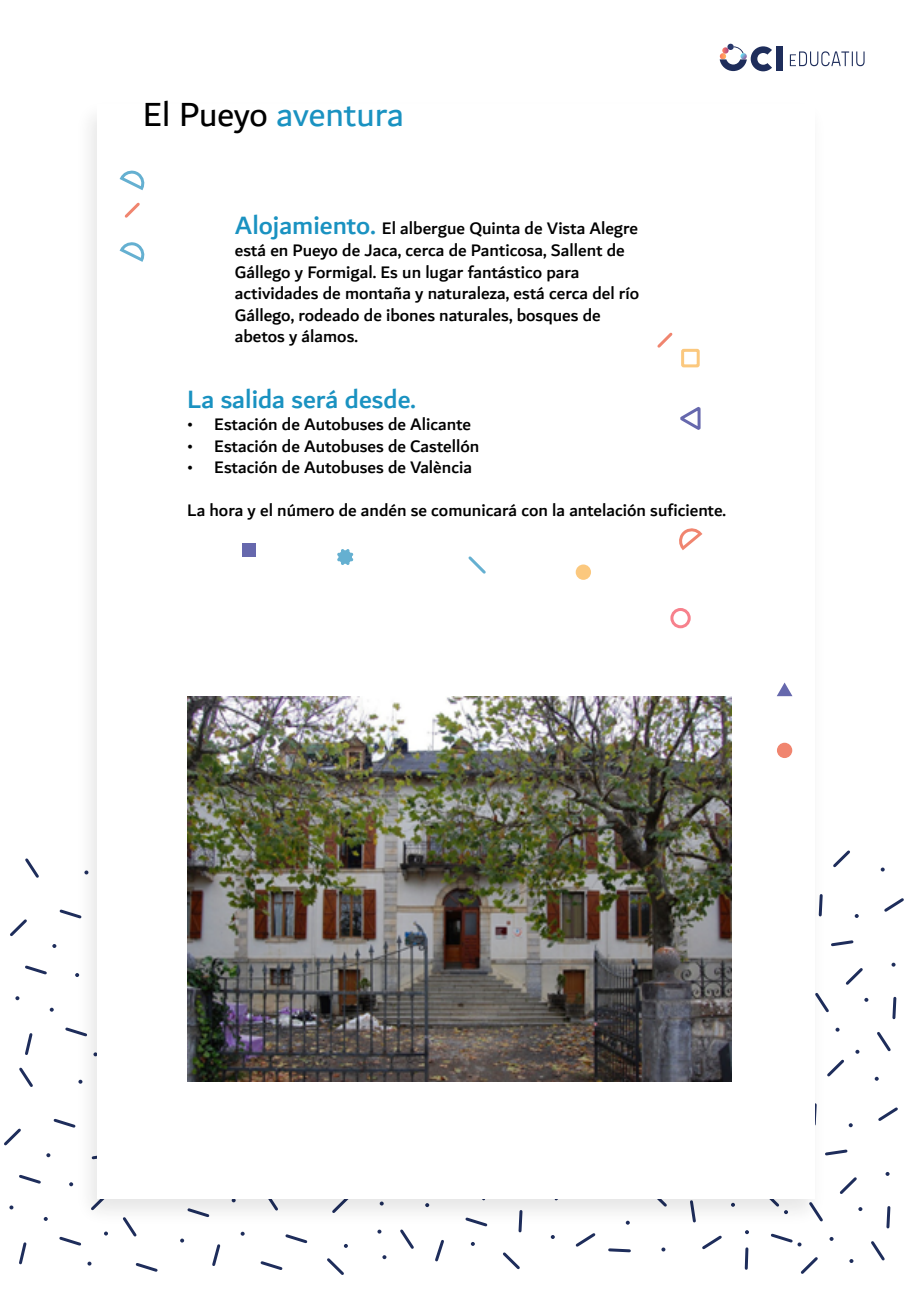
<style>
.page{position:relative;width:919px;height:1289px;background:#fff}
.page>*{position:absolute;margin:0;border:0;box-sizing:border-box;transform-origin:0 0}
.t1{font:36px "Dubai";letter-spacing:-.01em;color:#1a92c1}
.t2{font:500 27px "Dubai";color:#1a92c1}
.t3{font:500 18px/21.6px "Dubai";color:#000}
.s1{color:#000}
.s2{font-size:27px;color:#1a92c1}
</style>
<div class="page">
<svg style="left:19px;top:1242px;width:8px;height:23px"></svg>
<svg style="left:833px;top:1149px;width:15px;height:6px"></svg>
<svg style="left:4px;top:1128px;width:17px;height:18px"></svg>
<svg style="left:833px;top:1059px;width:11px;height:14px"></svg>
<svg style="left:839px;top:1177px;width:18px;height:17px"></svg>
<svg style="left:800px;top:1257px;width:18px;height:17px"></svg>
<svg style="left:53px;top:1118px;width:16px;height:9px"></svg>
<svg style="left:260px;top:1261px;width:23px;height:9px"></svg>
<svg style="left:59px;top:1236px;width:23px;height:10px"></svg>
<svg style="left:19px;top:1174px;width:22px;height:10px"></svg>
<svg style="left:435px;top:1240px;width:9px;height:22px"></svg>
<svg style="left:285px;top:1234px;width:23px;height:10px"></svg>
<svg style="left:212px;top:1244px;width:9px;height:22px"></svg>
<svg style="left:886px;top:1206px;width:5px;height:23px"></svg>
<svg style="left:132px;top:1233px;width:5px;height:4px"></svg>
<svg style="left:19px;top:1067px;width:14px;height:20px"></svg>
<svg style="left:871px;top:1241px;width:14px;height:20px"></svg>
<svg style="left:744px;top:1247px;width:5px;height:23px"></svg>
<svg style="left:401px;top:1233px;width:13px;height:16px"></svg>
<svg style="left:135px;top:1263px;width:23px;height:9px"></svg>
<svg style="left:180px;top:1238px;width:4px;height:4px"></svg>
<svg style="left:87px;top:1261px;width:4px;height:4px"></svg>
<svg style="left:46px;top:1153px;width:4px;height:4px"></svg>
<svg style="left:44px;top:1217px;width:4px;height:3px"></svg>
<svg style="left:9px;top:1205px;width:4px;height:4px"></svg>
<svg style="left:344px;top:1244px;width:4px;height:3px"></svg>
<svg style="left:382px;top:1255px;width:4px;height:4px"></svg>
<svg style="left:874px;top:1076px;width:4px;height:4px"></svg>
<svg style="left:848px;top:1123px;width:4px;height:4px"></svg>
<svg style="left:503px;top:1252px;width:17px;height:18px"></svg>
<svg style="left:327px;top:1258px;width:17px;height:17px"></svg>
<svg style="left:608px;top:1248px;width:23px;height:5px"></svg>
<svg style="left:702px;top:1235px;width:20px;height:15px"></svg>
<svg style="left:878px;top:1107px;width:20px;height:14px"></svg>
<svg style="left:575px;top:1233px;width:21px;height:14px"></svg>
<svg style="left:771px;top:1233px;width:30px;height:13px"></svg>
<svg style="left:661px;top:1247px;width:4px;height:4px"></svg>
<svg style="left:471px;top:1242px;width:4px;height:3px"></svg>
<svg style="left:25px;top:1033px;width:8px;height:22px"></svg>
<svg style="left:833px;top:940px;width:21px;height:7px"></svg>
<svg style="left:10px;top:919px;width:17px;height:18px"></svg>
<svg style="left:833px;top:850px;width:17px;height:18px"></svg>
<svg style="left:845px;top:968px;width:18px;height:17px"></svg>
<svg style="left:59px;top:909px;width:10px;height:6px"></svg>
<svg style="left:65px;top:1027px;width:4px;height:5px"></svg>
<svg style="left:25px;top:965px;width:22px;height:10px"></svg>
<svg style="left:892px;top:996px;width:5px;height:24px"></svg>
<svg style="left:25px;top:858px;width:14px;height:20px"></svg>
<svg style="left:877px;top:1032px;width:14px;height:20px"></svg>
<svg style="left:52px;top:944px;width:4px;height:4px"></svg>
<svg style="left:50px;top:1007px;width:4px;height:4px"></svg>
<svg style="left:15px;top:996px;width:4px;height:4px"></svg>
<svg style="left:880px;top:867px;width:4px;height:4px"></svg>
<svg style="left:854px;top:914px;width:4px;height:4px"></svg>
<svg style="left:835px;top:1027px;width:4px;height:4px"></svg>
<svg style="left:864px;top:997px;width:4px;height:4px"></svg>
<svg style="left:891px;top:962px;width:4px;height:4px"></svg>
<svg style="left:884px;top:898px;width:20px;height:14px"></svg>
<svg style="left:855px;top:1049px;width:4px;height:4px"></svg>
<img style="left:69px;top:118px;width:764px;height:1115px">
<div style="left:97px;top:105px;width:717px;height:1093px;background:#fff"></div>
<svg style="left:789px;top:51px;width:75px;height:15px"></svg>
<div style="left:776px;top:46px;width:6px;height:25px;background:#1e2d5b"></div>
<svg style="left:719px;top:44px;width:53px;height:27px"></svg>
<svg style="left:657px;top:332px;width:16px;height:16px"></svg>
<svg style="left:119px;top:170px;width:26px;height:21px"></svg>
<svg style="left:124px;top:202px;width:16px;height:16px"></svg>
<svg style="left:119px;top:242px;width:26px;height:20px"></svg>
<div style="left:241px;top:543px;width:14px;height:14px;background:#6668ad"></div>
<div style="left:575px;top:564px;width:16px;height:16px;background:#fbc87e;border-radius:50%"></div>
<svg style="left:337px;top:549px;width:17px;height:16px"></svg>
<svg style="left:777px;top:682px;width:15px;height:14px"></svg>
<div style="left:776px;top:742px;width:16px;height:16px;background:#f0856f;border-radius:50%"></div>
<svg style="left:679px;top:528px;width:24px;height:22px"></svg>
<div style="left:681px;top:349px;width:18px;height:18px;border:3px solid #fbc87e"></div>
<svg style="left:680px;top:407px;width:21px;height:23px"></svg>
<img style="left:187px;top:696px;width:544px;height:385px">
<div style="left:670px;top:608px;width:20px;height:20px;border:3px solid #f7818c;border-radius:50%"></div>
<svg style="left:468px;top:556px;width:18px;height:18px"></svg>
<h1 class="t1" style="left:143px;top:92px;width:263px"><span class="s1">El Pueyo</span> aventura</h1>
<p class="t3" style="left:235px;top:217px;width:406px"><span class="s2">Alojamiento.</span> El albergue Quinta de Vista Alegre está en Pueyo de Jaca, cerca de Panticosa, Sallent de Gállego y Formigal. Es un lugar fantástico para actividades de montaña y naturaleza, está cerca del río Gállego, rodeado de ibones naturales, bosques de abetos y álamos.</p>
<h2 class="t2" style="left:187px;top:383px;width:230px">La salida será desde.</h2>
<p class="t3" style="left:187px;top:413px;width:285px">• Estación de Autobuses de Alicante</p>
<p class="t3" style="left:187px;top:434px;width:293px">• Estación de Autobuses de Castellón</p>
<p class="t3" style="left:187px;top:456px;width:286px">• Estación de Autobuses de València</p>
<p class="t3" style="left:187px;top:499px;width:540px">La hora y el número de andén se comunicará con la antelación suficiente.</p>
</div>
